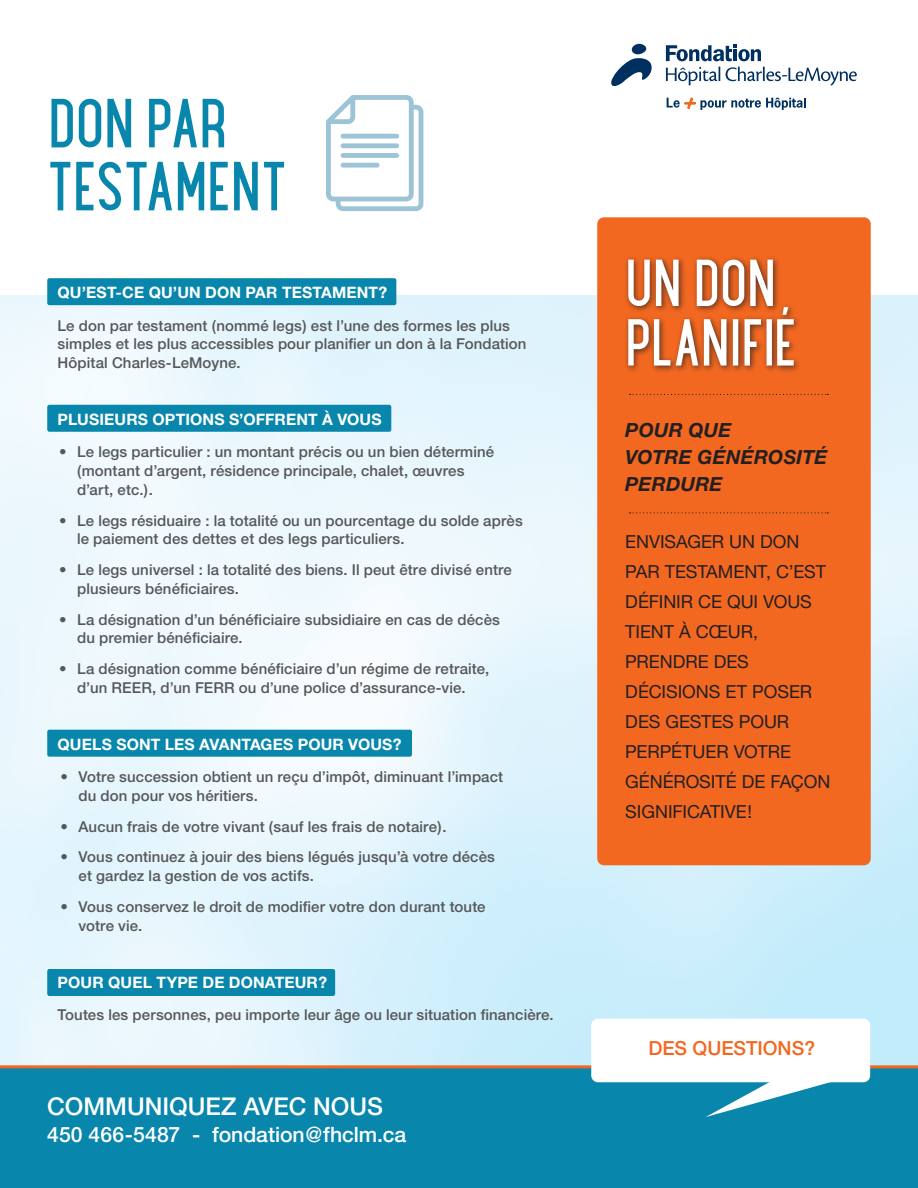
<style>
.page{position:relative;width:918px;height:1188px;background:#fff}
.page>*{position:absolute;margin:0;border:0;box-sizing:border-box;transform-origin:0 0}
.t1{font:600 60px/63px "Maxwell Sm Caps";letter-spacing:-.02em;color:#0886ac}
.t2{font:600 57.3px/59.6px "Maxwell Sm Caps";letter-spacing:-.02em;color:#fff}
.t3{font:500 24.45px "Helvetica Neue";color:#fff}
.t4{font:500 21.15px "Helvetica Neue";color:#fff}
.t5{font:italic 700 19.5px/27px "Helvetica Neue";letter-spacing:.01em;color:#231f20}
.t6{font:500 19.5px "Helvetica Neue";color:#f26821}
.t7{font:18px/30px "Helvetica Neue";letter-spacing:-.005em;color:#231f20}
.t8{font:700 15.75px "Helvetica Neue";letter-spacing:.01em;color:#fff}
.t9{font:500 15px/18.8px "Helvetica Neue";letter-spacing:.005em;color:#565759}
</style>
<div class="page">
<img style="left:0;top:295px;width:918px;height:770px">
<div style="left:47px;top:278px;width:349px;height:27px;background:#0886ac;border-radius:2px"></div>
<div style="left:47px;top:405px;width:344px;height:27px;background:#0886ac;border-radius:2px"></div>
<div style="left:47px;top:730px;width:365px;height:27px;background:#0886ac;border-radius:2px"></div>
<div style="left:47px;top:969px;width:288px;height:27px;background:#0886ac;border-radius:2px"></div>
<div style="left:0;top:1065px;width:918px;height:123px;background:#0886ac"></div>
<div style="left:591px;top:1019px;width:279px;height:63px;background:#fff;border-radius:7px"></div>
<svg style="left:706px;top:1082px;width:158px;height:35px"></svg>
<svg style="left:326px;top:95px;width:97px;height:116px"></svg>
<div style="left:597px;top:217px;width:274px;height:648px;background:#f26821;border-radius:7px"></div>
<div style="left:623px;top:255px;width:178px;height:118px;background:#231f20;opacity:.75"></div>
<svg style="left:630px;top:394px;width:198px;height:1px"></svg>
<svg style="left:630px;top:512px;width:198px;height:1px"></svg>
<svg style="left:611px;top:44px;width:41px;height:42px"></svg>
<svg style="left:666px;top:67px;width:54px;height:18px"></svg>
<svg style="left:666px;top:44px;width:95px;height:17px"></svg>
<svg style="left:726px;top:67px;width:131px;height:18px"></svg>
<svg style="left:667px;top:97px;width:139px;height:13px"></svg>
<h1 class="t1" style="left:47px;top:94px;width:242px">DON PAR<br>TESTAMENT</h1>
<p class="t8" style="left:58px;top:283px;width:331px">QU’EST-CE QU’UN DON PAR TESTAMENT?</p>
<p class="t9" style="left:58px;top:316px;width:471px">Le don par testament (nommé legs) est l’une des formes les plus simples et les plus accessibles pour planifier un don à la Fondation<br>Hôpital Charles-LeMoyne.</p>
<p class="t8" style="left:58px;top:410px;width:325px">PLUSIEURS OPTIONS S’OFFRENT À VOUS</p>
<p class="t9" style="left:77px;top:442px;width:419px;text-indent:-18px">• Le legs particulier : un montant précis ou un bien déterminé (montant d’argent, résidence principale, chalet, œuvres d’art, etc.).</p>
<p class="t9" style="left:77px;top:511px;width:447px;text-indent:-18px">• Le legs résiduaire : la totalité ou un pourcentage du solde après le paiement des dettes et des legs particuliers.</p>
<p class="t9" style="left:77px;top:560px;width:436px;text-indent:-18px">• Le legs universel : la totalité des biens. Il peut être divisé entre plusieurs bénéficiaires.</p>
<p class="t9" style="left:77px;top:610px;width:424px;text-indent:-18px">• La désignation d’un bénéficiaire subsidiaire en cas de décès du premier bénéficiaire.</p>
<p class="t9" style="left:59px;top:659px;width:432px;text-align:center">• La désignation comme bénéficiaire d’un régime de retraite, d’un REER, d’un FERR ou d’une police d’assurance-vie.</p>
<p class="t8" style="left:58px;top:734px;width:346px">QUELS SONT LES AVANTAGES POUR VOUS?</p>
<p class="t9" style="left:79px;top:767px;width:426px;text-indent:-18px">• Votre succession obtient un reçu d’impôt, diminuant l’impact du don pour vos héritiers.</p>
<p class="t9" style="left:61px;top:817px;width:387px">• Aucun frais de votre vivant (sauf les frais de notaire).</p>
<p class="t9" style="left:79px;top:847px;width:418px;text-indent:-18px">• Vous continuez à jouir des biens légués jusqu’à votre décès et gardez la gestion de vos actifs.</p>
<p class="t9" style="left:79px;top:897px;width:409px;text-indent:-18px">• Vous conservez le droit de modifier votre don durant toute votre vie.</p>
<p class="t8" style="left:58px;top:972px;width:271px">POUR QUEL TYPE DE DONATEUR?</p>
<p class="t9" style="left:58px;top:1005px;width:498px">Toutes les personnes, peu importe leur âge ou leur situation financière.</p>
<h3 class="t3" style="left:47px;top:1092px;width:337px">COMMUNIQUEZ AVEC NOUS</h3>
<h3 class="t4" style="left:47px;top:1122px;width:361px">450 466-5487 - fondation@fhclm.ca</h3>
<h2 class="t2" style="left:625px;top:255px;width:172px">UN DON<br>PLANIFIÉ</h2>
<h3 class="t5" style="left:625px;top:416px;width:204px">POUR QUE<br>VOTRE GÉNÉROSITÉ<br>PERDURE</h3>
<p class="t7" style="left:625px;top:526px;width:207px">ENVISAGER UN DON<br>PAR TESTAMENT, C’EST<br>DÉFINIR CE QUI VOUS<br>TIENT À CŒUR,<br>PRENDRE DES<br>DÉCISIONS ET POSER<br>DES GESTES POUR<br>PERPÉTUER VOTRE<br>GÉNÉROSITÉ DE FAÇON<br>SIGNIFICATIVE!</p>
<h3 class="t6" style="left:648px;top:1037px;width:168px">DES QUESTIONS?</h3>
</div>
